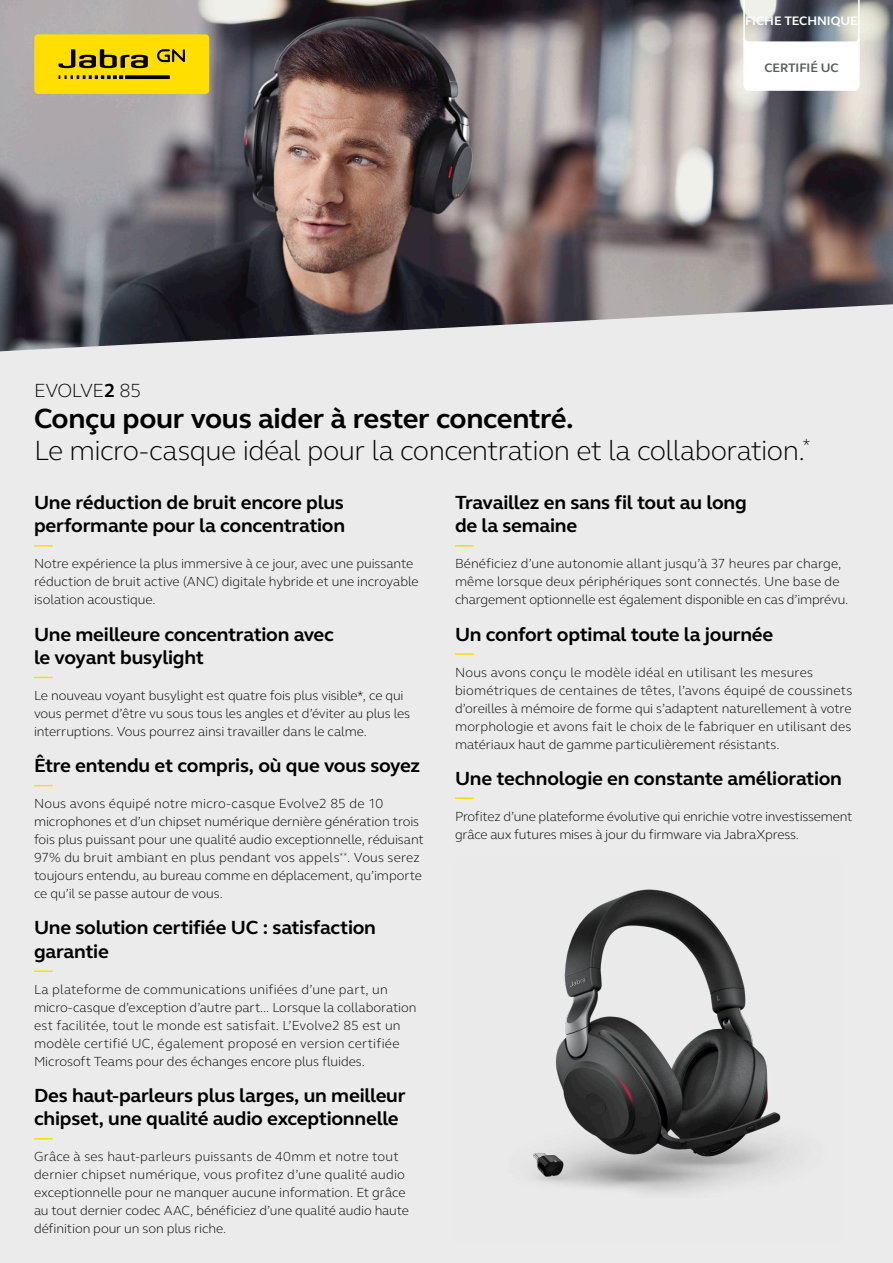
<style>
.page{position:relative;width:893px;height:1263px;background:#ecebec}
.page>*{position:absolute;margin:0;border:0;box-sizing:border-box;transform-origin:0 0}
.t1{font:300 28.5px/31.5px "GN Elliot";letter-spacing:-.02em;color:#000}
.t2{font:700 19.5px/23.4px "GN Elliot";letter-spacing:-.01em;color:#000}
.t3{font:300 19.5px "GN Elliot";letter-spacing:-.03em;color:#000}
.t4{font:300 13.5px/18px "GN Elliot";color:#000}
.t5{font:700 12.6px "GN Elliot";color:#fff}
.t6{font:700 12.6px "GN Elliot";letter-spacing:-.005em;color:#5a5d62}
.s1{font-weight:700}
</style>
<div class="page">
<img style="left:0;top:0;width:893px;height:351px">
<svg style="left:34px;top:545px;width:19px;height:2px"></svg>
<svg style="left:34px;top:677px;width:19px;height:1px"></svg>
<svg style="left:34px;top:785px;width:19px;height:1px"></svg>
<svg style="left:34px;top:970px;width:19px;height:2px"></svg>
<svg style="left:34px;top:1138px;width:19px;height:1px"></svg>
<svg style="left:455px;top:545px;width:19px;height:2px"></svg>
<svg style="left:455px;top:653px;width:19px;height:2px"></svg>
<svg style="left:455px;top:797px;width:19px;height:2px"></svg>
<svg style="left:743px;top:0;width:117px;height:92px;background:#c7c8ca"></svg>
<div style="left:34px;top:34px;width:175px;height:60px;background:#ffde00;border-radius:4px"></div>
<svg style="left:59px;top:49px;width:89px;height:19px"></svg>
<svg style="left:59px;top:75px;width:64px;height:4px"></svg>
<svg style="left:125px;top:75px;width:45px;height:4px"></svg>
<svg style="left:157px;top:49px;width:28px;height:13px"></svg>
<img style="left:555px;top:889px;width:237px;height:305px">
<img style="left:533px;top:1130px;width:49px;height:64px">
<p class="t5" style="left:745px;top:13px;width:114px">FICHE TECHNIQUE</p>
<p class="t6" style="left:764px;top:59px;width:76px">CERTIFIÉ UC</p>
<h2 class="t3" style="left:34px;top:377px;width:109px">EVOLVE<span class="s1">2</span> 85</h2>
<h1 class="t1" style="left:34px;top:402px;width:778px"><span class="s1">Conçu pour vous aider à rester concentré.<br></span>Le micro-casque idéal pour la concentration et la collaboration.<sup>*</sup></h1>
<h2 class="t2" style="left:34px;top:490px;width:313px">Une réduction de bruit encore plus performante pour la concentration</h2>
<p class="t4" style="left:34px;top:554px;width:386px">Notre expérience la plus immersive à ce jour, avec une puissante réduction de bruit active (ANC) digitale hybride et une incroyable isolation acoustique.</p>
<h2 class="t2" style="left:34px;top:622px;width:302px">Une meilleure concentration avec le voyant busylight</h2>
<p class="t4" style="left:34px;top:686px;width:378px">Le nouveau voyant busylight est quatre fois plus visible*, ce qui vous permet d’être vu sous tous les angles et d’éviter au plus les interruptions. Vous pourrez ainsi travailler dans le calme.</p>
<h2 class="t2" style="left:34px;top:753px;width:388px">Être entendu et compris, où que vous soyez</h2>
<p class="t4" style="left:34px;top:794px;width:391px">Nous avons équipé notre micro-casque Evolve2 85 de 10 microphones et d’un chipset numérique dernière génération trois fois plus puissant pour une qualité audio exceptionnelle, réduisant 97% du bruit ambiant en plus pendant vos appels<sup>**</sup>. Vous serez toujours entendu, au bureau comme en déplacement, qu’importe ce qu’il se passe autour de vous.</p>
<h2 class="t2" style="left:34px;top:916px;width:343px">Une solution certifiée UC : satisfaction garantie</h2>
<p class="t4" style="left:34px;top:980px;width:384px">La plateforme de communications unifiées d’une part, un micro-casque d’exception d’autre part... Lorsque la collaboration est facilitée, tout le monde est satisfait. L’Evolve2 85 est un modèle certifié UC, également proposé en version certifiée Microsoft Teams pour des échanges encore plus fluides.</p>
<h2 class="t2" style="left:34px;top:1083px;width:373px">Des haut-parleurs plus larges, un meilleur chipset, une qualité audio exceptionnelle</h2>
<p class="t4" style="left:34px;top:1147px;width:376px">Grâce à ses haut-parleurs puissants de 40mm et notre tout dernier chipset numérique, vous profitez d’une qualité audio exceptionnelle pour ne manquer aucune information. Et grâce au tout dernier codec AAC, bénéficiez d’une qualité audio haute définition pour un son plus riche.</p>
<h2 class="t2" style="left:455px;top:490px;width:293px">Travaillez en sans fil tout au long de la semaine</h2>
<p class="t4" style="left:455px;top:554px;width:395px">Bénéficiez d’une autonomie allant jusqu’à 37 heures par charge, même lorsque deux périphériques sont connectés. Une base de chargement optionnelle est également disponible en cas d’imprévu.</p>
<h2 class="t2" style="left:455px;top:622px;width:320px">Un confort optimal toute la journée</h2>
<p class="t4" style="left:455px;top:662px;width:399px">Nous avons conçu le modèle idéal en utilisant les mesures biométriques de centaines de têtes, l’avons équipé de coussinets d’oreilles à mémoire de forme qui s’adaptent naturellement à votre morphologie et avons fait le choix de le fabriquer en utilisant des matériaux haut de gamme particulièrement résistants.</p>
<h2 class="t2" style="left:455px;top:766px;width:388px">Une technologie en constante amélioration</h2>
<p class="t4" style="left:455px;top:807px;width:399px">Profitez d’une plateforme évolutive qui enrichie votre investissement grâce aux futures mises à jour du firmware via JabraXpress.</p>
</div>
